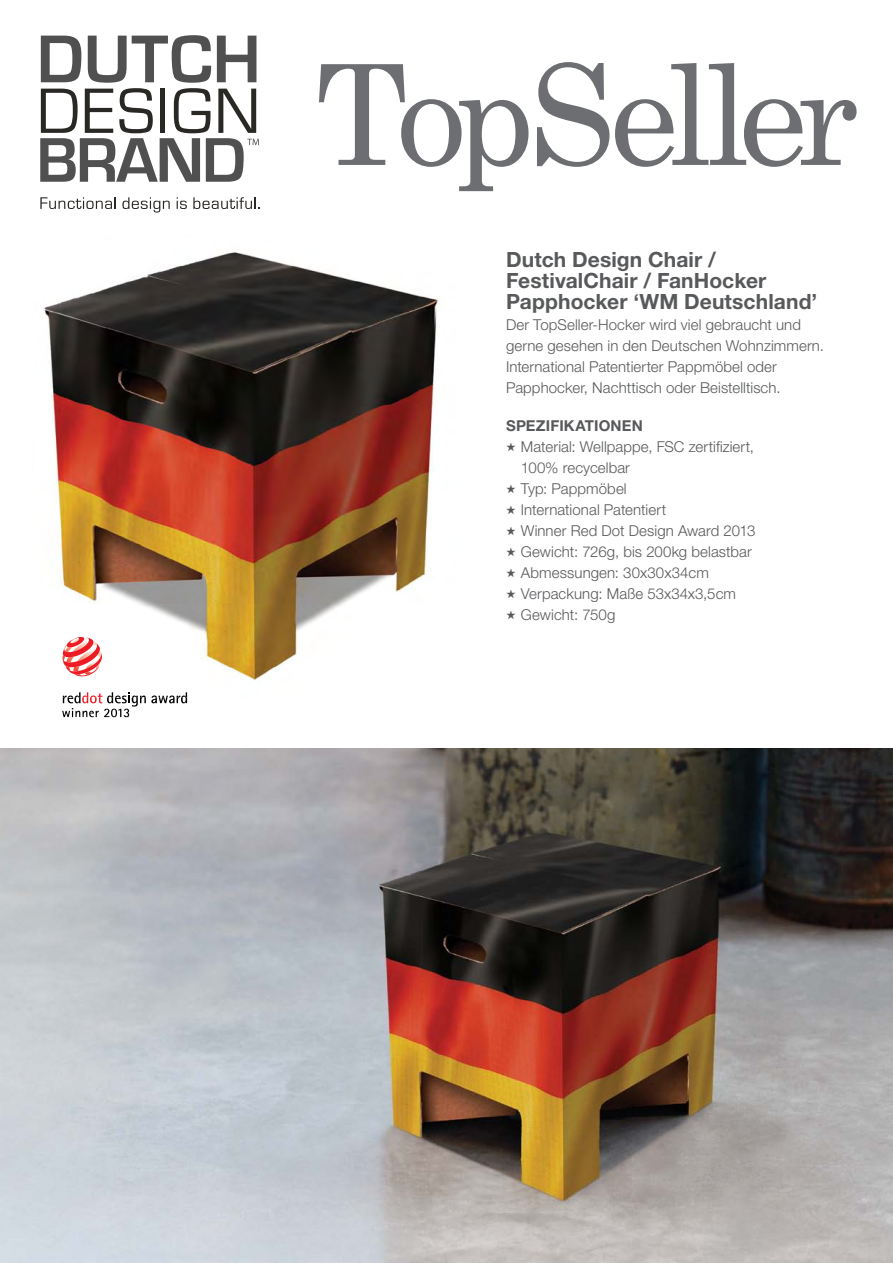
<style>
.page{position:relative;width:893px;height:1263px;background:#fff}
.page>*{position:absolute;margin:0;border:0;box-sizing:border-box;transform-origin:0 0}
.t1{font:139.5px "Century Schoolbook";letter-spacing:-.08em;color:#6d6e71}
.t2{font:700 21px/21px "Helvetica Neue LT Std";letter-spacing:.005em;color:#58595b}
.t3{font:300 15px/21px "Helvetica Neue LT Std";letter-spacing:.005em;color:#58595b}
.t4{font:700 15px "Helvetica Neue LT Std";letter-spacing:.01em;color:#58595b}
</style>
<div class="page">
<img style="left:44px;top:252px;width:396px;height:430px">
<img style="left:0;top:748px;width:893px;height:515px">
<img style="left:46px;top:631px;width:158px;height:51px">
<svg style="left:62px;top:692px;width:126px;height:26px"></svg>
<img style="left:66px;top:641px;width:31px;height:30px">
<img style="left:76px;top:674px;width:23px;height:2px">
<img style="left:63px;top:637px;width:30px;height:6px">
<img style="left:63px;top:643px;width:37px;height:24px">
<img style="left:67px;top:653px;width:35px;height:21px">
<svg style="left:40px;top:35px;width:219px;height:147px"></svg>
<svg style="left:40px;top:197px;width:76px;height:12px"></svg>
<svg style="left:122px;top:197px;width:48px;height:15px"></svg>
<svg style="left:177px;top:197px;width:10px;height:12px"></svg>
<svg style="left:193px;top:197px;width:67px;height:12px"></svg>
<h1 class="t1" style="left:315px;top:27px;width:545px">TopSeller</h1>
<h2 class="t2" style="left:506px;top:249px;width:313px">Dutch Design Chair /<br>FestivalChair / FanHocker<br>Papphocker ‘WM Deutschland’</h2>
<p class="t3" style="left:506px;top:314px;width:319px">Der TopSeller-Hocker wird viel gebraucht und gerne gesehen in den Deutschen Wohnzimmern.<br>International Patentierter Pappmöbel oder Papphocker, Nachttisch oder Beistelltisch.</p>
<p class="t4" style="left:506px;top:416px;width:138px">SPEZIFIKATIONEN</p>
<p class="t3" style="left:521px;top:436px;width:235px;text-indent:-15px">★ Material: Wellpappe, FSC zertifiziert,<br>100% recycelbar</p>
<p class="t3" style="left:506px;top:478px;width:122px">★ Typ: Pappmöbel</p>
<p class="t3" style="left:506px;top:499px;width:162px">★ International Patentiert</p>
<p class="t3" style="left:506px;top:520px;width:251px">★ Winner Red Dot Design Award 2013</p>
<p class="t3" style="left:506px;top:541px;width:247px">★ Gewicht: 726g, bis 200kg belastbar</p>
<p class="t3" style="left:506px;top:562px;width:204px">★ Abmessungen: 30x30x34cm</p>
<p class="t3" style="left:506px;top:583px;width:232px">★ Verpackung: Maße 53x34x3,5cm</p>
<p class="t3" style="left:506px;top:604px;width:111px">★ Gewicht: 750g</p>
</div>
